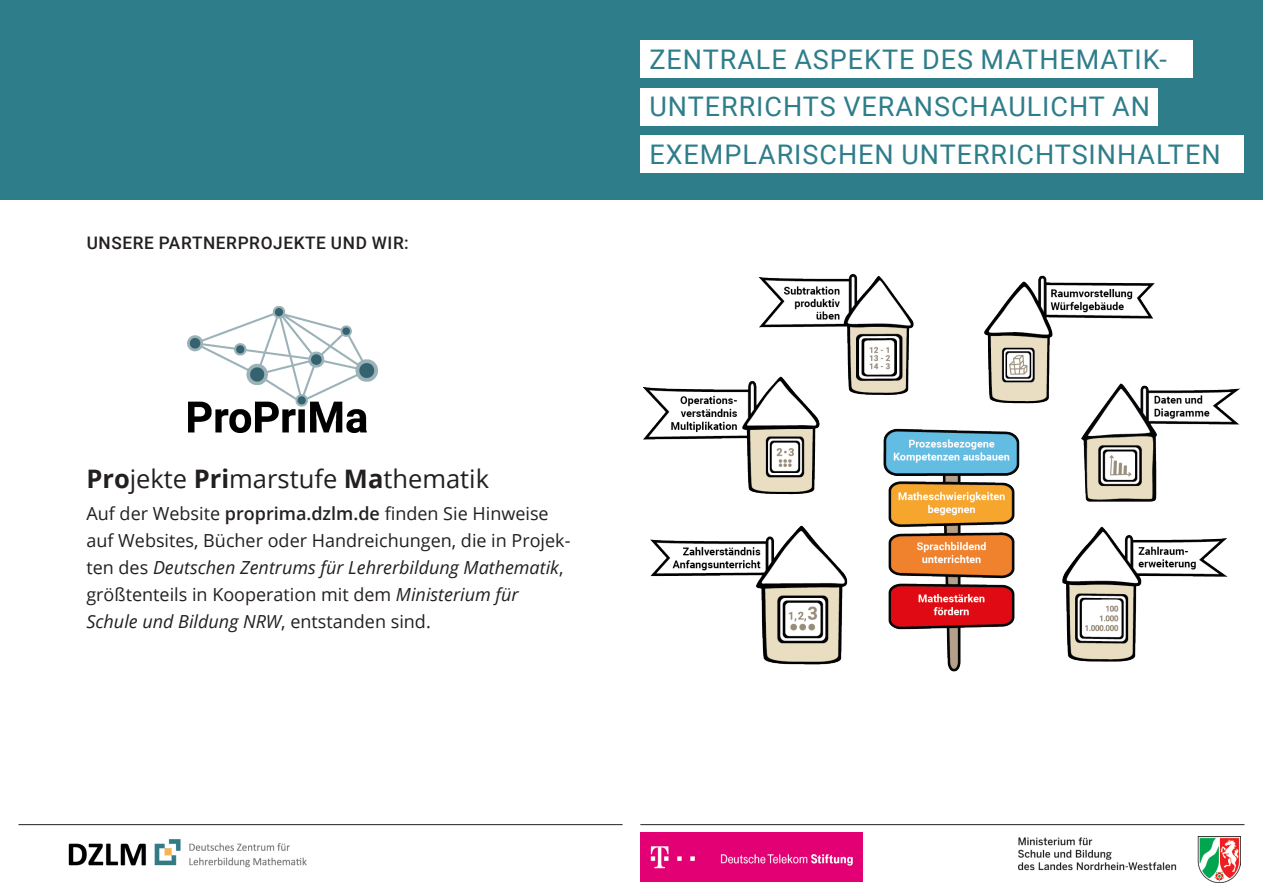
<style>
.page{position:relative;width:1263px;height:893px;background:#fff}
.page>*{position:absolute;margin:0;border:0;box-sizing:border-box;transform-origin:0 0}
.t1{font:27px/47.1px "Roboto";letter-spacing:.035em;color:#2d7d8a}
.t2{font:25.5px "Open Sans";color:#231f20}
.t3{font:18px/27px "Open Sans";color:#231f20}
.t4{font:italic 18px "Open Sans";color:#231f20}
.t5{font:500 17.25px "Roboto";letter-spacing:.035em;color:#231f20}
.s1{font-weight:700}
.s2{font-weight:600}
.s3{font-style:italic}
.s4{font-style:normal}
</style>
<div class="page">
<img style="left:1018px;top:837px;width:222px;height:45px">
<img style="left:640px;top:832px;width:222px;height:49px">
<img style="left:68px;top:825px;width:239px;height:43px">
<hr style="left:641px;top:824px;width:603px;height:1px;background:#231f20">
<img style="left:188px;top:307px;width:189px;height:125px">
<div style="left:0;top:0;width:1263px;height:199px;background:#2d7d8a"></div>
<div style="left:640px;top:136px;width:604px;height:37px;background:#fff"></div>
<div style="left:640px;top:40px;width:553px;height:38px;background:#fff"></div>
<div style="left:640px;top:88px;width:518px;height:37px;background:#fff"></div>
<img style="left:644px;top:274px;width:597px;height:398px">
<hr style="left:19px;top:824px;width:603px;height:1px;background:#231f20">
<p class="t5" style="left:87px;top:231px;width:323px">UNSERE PARTNERPROJEKTE UND WIR:</p>
<p class="t1" style="left:649px;top:35px;width:519px">ZENTRALE ASPEKTE DES MATHEMATIK-<br>UNTERRICHTS VERANSCHAULICHT AN</p>
<p class="t1" style="left:649px;top:130px;width:573px">EXEMPLARISCHEN UNTERRICHTSINHALTEN</p>
<p class="t2" style="left:86px;top:462px;width:404px"><span class="s1">Pro</span>jekte <span class="s1">Pri</span>marstufe <span class="s1">Ma</span>thematik</p>
<p class="t3" style="left:86px;top:499px;width:486px">Auf der Website <span class="s2">proprima.dzlm.de</span> finden Sie Hinweise auf Websites, Bücher oder Handreichungen, die in Projek&shy;ten des <span class="s3">Deutschen Zentrums für Lehrerbildung Mathematik</span>, größtenteils in Kooperation mit dem <span class="s3">Ministerium für</span></p>
<p class="t4" style="left:86px;top:609px;width:346px">Schule und Bildung NRW<span class="s4">, entstanden sind.</span></p>
</div>
